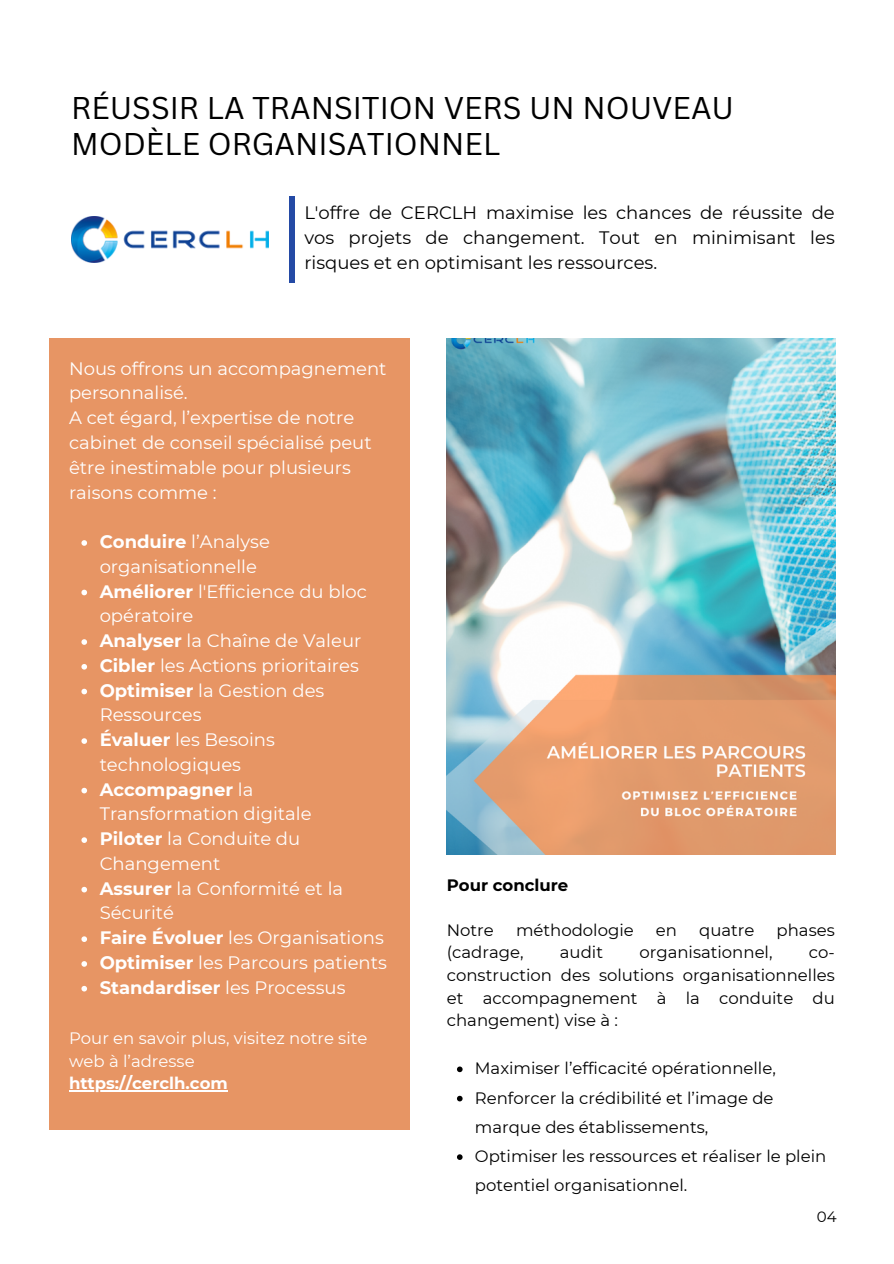
<style>
.page{position:relative;width:894px;height:1264px;background:#fff}
.page>*{position:absolute;margin:0;border:0;box-sizing:border-box;transform-origin:0 0}
.t1{font:30.6px/36px "Canva Sans";color:#000}
.t2{font:18px/24.8px "Montserrat";color:#fff}
.t3{font:18px/24.8px "Montserrat";color:#000;text-align:justify}
.t4{font:700 18px "Montserrat";color:#fff}
.t5{font:16.5px/22.5px "Montserrat";color:#000}
.t6{font:16.5px/22.5px "Montserrat";color:#fff}
.t7{font:700 16.5px "Montserrat";color:#fff}
.t8{font:700 16.5px "Montserrat";color:#000}
.t9{font:15px "Montserrat";color:#000}
.s1{font-weight:700}
.s2{font-weight:400}
</style>
<div class="page">
<img style="left:446px;top:338px;width:389px;height:516px">
<img style="left:71px;top:216px;width:197px;height:46px">
<div style="left:289px;top:196px;width:6px;height:87px;background:#244aa5"></div>
<div style="left:50px;top:338px;width:360px;height:791px;background:#e79564"></div>
<svg style="left:81px;top:540px;width:6px;height:6px"></svg>
<svg style="left:81px;top:589px;width:6px;height:6px"></svg>
<svg style="left:81px;top:639px;width:6px;height:6px"></svg>
<svg style="left:81px;top:664px;width:6px;height:5px"></svg>
<svg style="left:81px;top:688px;width:6px;height:6px"></svg>
<svg style="left:81px;top:738px;width:6px;height:6px"></svg>
<svg style="left:81px;top:787px;width:6px;height:6px"></svg>
<svg style="left:81px;top:837px;width:6px;height:6px"></svg>
<svg style="left:81px;top:886px;width:6px;height:6px"></svg>
<svg style="left:81px;top:936px;width:6px;height:6px"></svg>
<svg style="left:81px;top:961px;width:6px;height:5px"></svg>
<svg style="left:81px;top:985px;width:6px;height:6px"></svg>
<hr style="left:69px;top:1090px;width:159px;height:1px;background:#fff">
<svg style="left:457px;top:1066px;width:5px;height:6px"></svg>
<svg style="left:457px;top:1095px;width:5px;height:6px"></svg>
<svg style="left:457px;top:1154px;width:5px;height:5px"></svg>
<p class="t1" style="left:71px;top:89px;width:664px">RÉUSSIR LA TRANSITION VERS UN NOUVEAU<br>MODÈLE ORGANISATIONNEL</p>
<p class="t3" style="left:304px;top:200px;width:532px">L'offre de CERCLH maximise les chances de réussite de vos projets de changement. Tout en minimisant les risques et en optimisant les ressources.</p>
<p class="t2" style="left:69px;top:356px;width:319px">Nous offrons un accompagnement personnalisé.</p>
<p class="t2" style="left:69px;top:405px;width:304px">A cet égard, l’expertise de notre cabinet de conseil spécialisé peut être inestimable pour plusieurs raisons comme :</p>
<p class="t2" style="left:100px;top:529px;width:172px"><span class="s1">Conduire</span> l’Analyse organisationnelle</p>
<p class="t2" style="left:100px;top:578px;width:269px"><span class="s1">Améliorer</span> l'Efficience du bloc opératoire</p>
<p class="t2" style="left:100px;top:628px;width:263px"><span class="s1">Analyser</span> la Chaîne de Valeur</p>
<p class="t2" style="left:100px;top:653px;width:260px"><span class="s1">Cibler</span> les Actions prioritaires</p>
<p class="t2" style="left:100px;top:677px;width:226px"><span class="s1">Optimiser</span> la Gestion des<br>Ressources</p>
<p class="t2" style="left:100px;top:727px;width:177px"><span class="s1">Évaluer</span> les Besoins technologiques</p>
<p class="t2" style="left:100px;top:776px;width:213px"><span class="s1">Accompagner</span> la<br>Transformation digitale</p>
<p class="t2" style="left:100px;top:826px;width:202px"><span class="s1">Piloter</span> la Conduite du<br>Changement</p>
<p class="t2" style="left:100px;top:875px;width:245px"><span class="s1">Assurer</span> la Conformité et la<br>Sécurité</p>
<p class="t2" style="left:100px;top:925px;width:285px"><span class="s1">Faire Évoluer</span> les Organisations</p>
<p class="t2" style="left:100px;top:950px;width:288px"><span class="s1">Optimiser</span> les Parcours patients</p>
<p class="t4" style="left:100px;top:976px;width:247px">Standardiser <span class="s2">les Processus</span></p>
<p class="t6" style="left:69px;top:1027px;width:300px">Pour en savoir plus, visitez notre site web à l’adresse</p>
<p class="t7" style="left:69px;top:1073px;width:160px">https://cerclh.com</p>
<h2 class="t8" style="left:446px;top:875px;width:123px">Pour conclure</h2>
<p class="t5" style="left:446px;top:918px;width:49px">Notre</p>
<p class="t5" style="left:516px;top:918px;width:119px">méthodologie</p>
<p class="t5" style="left:655px;top:918px;width:23px">en</p>
<p class="t5" style="left:699px;top:918px;width:57px">quatre</p>
<p class="t5" style="left:776px;top:918px;width:60px">phases</p>
<p class="t5" style="left:446px;top:941px;width:78px">(cadrage,</p>
<p class="t5" style="left:559px;top:941px;width:45px">audit</p>
<p class="t5" style="left:639px;top:941px;width:135px">organisationnel,</p>
<p class="t5" style="left:446px;top:941px;width:389px;text-align:justify;text-indent:362px">co&shy;construction des solutions organisationnelles et accompagnement à la conduite du changement) vise à :</p>
<p class="t5" style="left:474px;top:1057px;width:302px">Maximiser l’efficacité opérationnelle,</p>
<p class="t5" style="left:474px;top:1083px;width:300px;line-height:29.2px">Renforcer la crédibilité et l’image de marque des établissements,</p>
<p class="t5" style="left:474px;top:1141px;width:353px;line-height:29.2px">Optimiser les ressources et réaliser le plein potentiel organisationnel.</p>
<h1 class="t9" style="left:816px;top:1206px;width:21px">04</h1>
</div>
